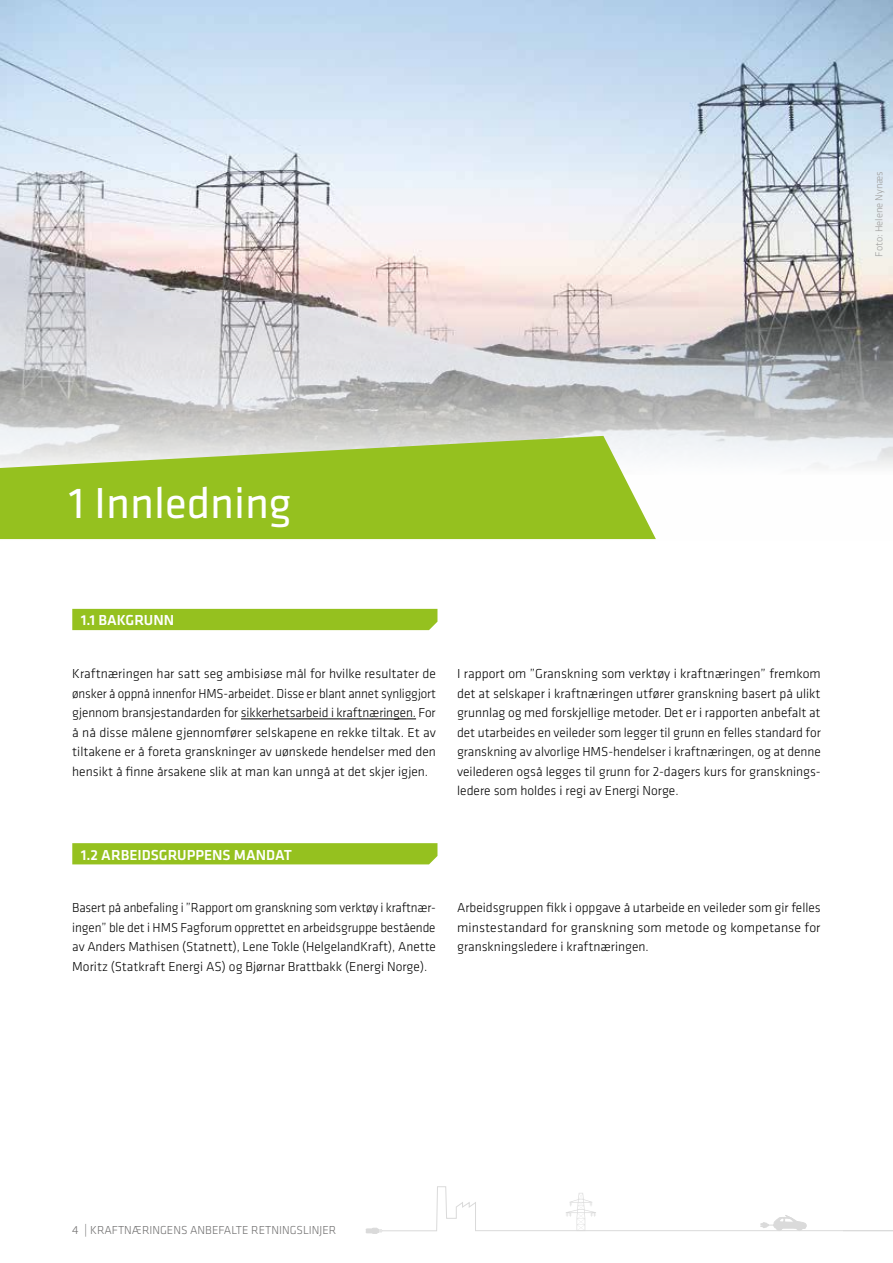
<style>
.page{position:relative;width:893px;height:1263px;background:#fff}
.page>*{position:absolute;margin:0;border:0;box-sizing:border-box;transform-origin:0 0}
.t1{font:45px "Klavika";color:#fff}
.t2{font:500 15px "Klavika";color:#fff}
.t3{font:300 13.5px/19.5px "Klavika";color:#000;text-align:justify}
.t4{font:300 13.5px/19.5px "Klavika";color:#000;text-align:justify;scale:.96 1}
.t5{font:300 12px "Klavika";color:#706f6f}
.t6{font:300 10.5px "Klavika";color:#9d9d9c}
.s1{font-size:12.75px}
</style>
<div class="page">
<svg style="left:366px;top:1186px;width:527px;height:47px"></svg>
<hr style="left:843px;top:1230px;width:50px;height:1px;background:#dadada">
<img style="left:0;top:0;width:893px;height:540px">
<svg style="left:0;top:436px;width:656px;height:103px;background:#a3c741"></svg>
<div style="left:72px;top:609px;width:365px;height:21px;background:#95c11f"></div>
<hr style="left:241px;top:719px;width:175px;height:1px;background:#000">
<div style="left:72px;top:843px;width:365px;height:21px;background:#95c11f"></div>
<p class="t6" style="left:873px;top:257px;width:87px;rotate:-90deg">Foto: Helene Nynæs</p>
<h1 class="t1" style="left:69px;top:473px;width:224px">1 Innledning</h1>
<p class="t2" style="left:81px;top:610px;width:95px">1.1 BAKGRUNN</p>
<p class="t3" style="left:72px;top:664px;width:365px">Kraftnæringen har satt seg ambisiøse mål for hvilke resultater de ønsker å oppnå innenfor HMS-arbeidet. Disse er blant annet synliggjort gjennom bransjestandarden for sikkerhetsarbeid i kraftnæringen. For å nå disse målene gjennomfører selskapene en rekke tiltak. Et av tiltakene er å foreta granskninger av uønskede hendelser med den hensikt å finne årsakene slik at man kan unngå at det skjer igjen.</p>
<p class="t3" style="left:457px;top:664px;width:365px">I rapport om ”Granskning som verktøy i kraftnæringen” fremkom det at selskaper i kraftnæringen utfører granskning basert på ulikt grunnlag og med forskjellige metoder. Det er i rapporten anbefalt at det utarbeides en veileder som legger til grunn en felles standard for granskning av alvorlige HMS-hendelser i kraftnæringen, og at denne veilederen også legges til grunn for 2-dagers kurs for gransknings&shy;ledere som holdes i regi av Energi Norge.</p>
<p class="t2" style="left:81px;top:845px;width:213px">1.2 ARBEIDSGRUPPENS MANDAT</p>
<p class="t4" style="left:72px;top:898px;width:380px">Basert på anbefaling i ”Rapport om granskning som verktøy i kraftnær&shy;ingen” ble det i HMS Fagforum opprettet en arbeidsgruppe bestående av Anders Mathisen (Statnett), Lene Tokle (HelgelandKraft), Anette Moritz (Statkraft Energi AS) og Bjørnar Brattbakk (Energi Norge).</p>
<p class="t3" style="left:457px;top:898px;width:365px">Arbeidsgruppen fikk i oppgave å utarbeide en veileder som gir felles minstestandard for granskning som metode og kompetanse for granskningsledere i kraftnæringen.</p>
<p class="t5" style="left:72px;top:1222px;width:265px">4 <span class="s1">|</span> KRAFTNÆRINGENS ANBEFALTE RETNINGSLINJER</p>
</div>
